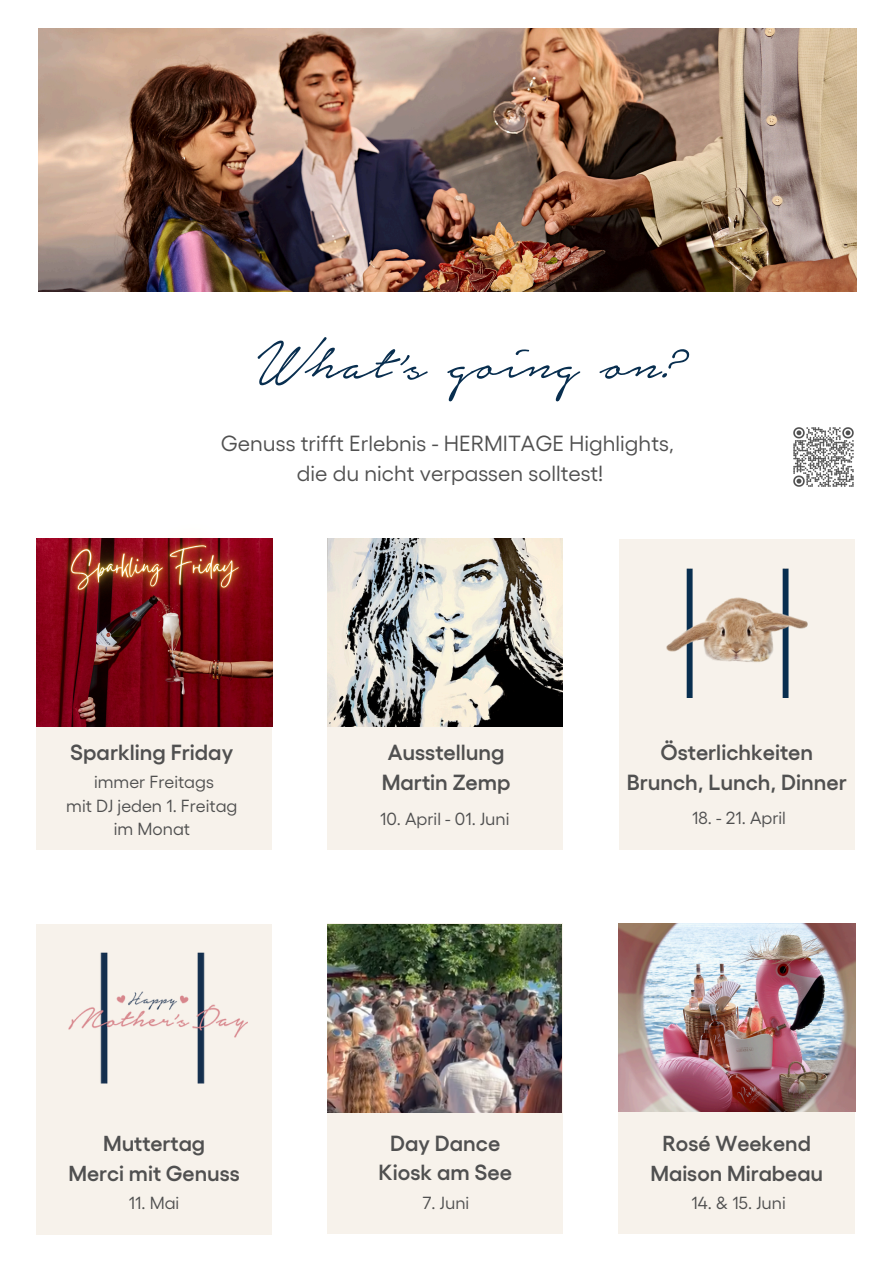
<style>
.page{position:relative;width:894px;height:1264px;background:#fff}
.page>*{position:absolute;margin:0;border:0;box-sizing:border-box;transform-origin:0 0}
.t1{font:72.15px "Notera";color:#082e4f}
.t2{font:600 21.9px/29.5px "Gellix";color:#505050;text-align:center}
.t3{font:21.9px/29.5px "Gellix";color:#505050;text-align:center}
.t4{font:600 21.6px/30.2px "Gellix";color:#505050;text-align:center}
.t5{font:17.55px "Gellix";color:#505050}
</style>
<div class="page">
<img style="left:38px;top:29px;width:818px;height:262px">
<div style="left:36px;top:539px;width:236px;height:310px;background:#f7f2eb"></div>
<img style="left:36px;top:642px;width:236px;height:85px">
<div style="left:327px;top:539px;width:235px;height:310px;background:#f7f2eb"></div>
<div style="left:36px;top:924px;width:235px;height:310px;background:#f7f2eb"></div>
<img style="left:793px;top:427px;width:61px;height:60px">
<div style="left:618px;top:539px;width:236px;height:310px;background:#f7f2eb"></div>
<img style="left:686px;top:568px;width:103px;height:129px">
<img style="left:666px;top:592px;width:141px;height:76px">
<div style="left:327px;top:923px;width:235px;height:310px;background:#f7f2eb"></div>
<div style="left:618px;top:924px;width:236px;height:310px;background:#f7f2eb"></div>
<img style="left:328px;top:924px;width:234px;height:187px">
<img style="left:327px;top:539px;width:235px;height:188px">
<img style="left:618px;top:923px;width:236px;height:188px">
<img style="left:68px;top:952px;width:179px;height:131px">
<img style="left:36px;top:538px;width:237px;height:104px">
<p class="t1" style="left:257px;top:323px;width:423px">What’s going on?</p>
<p class="t3" style="left:221px;top:427px;width:455px">Genuss trifft Erlebnis - HERMITAGE Highlights, die du nicht verpassen solltest!</p>
<p class="t2" style="left:70px;top:736px;width:164px">Sparkling Friday</p>
<h1 class="t5" style="left:94px;top:770px;width:121px">immer Freitags</h1>
<h4 class="t5" style="left:66px;top:793px;width:173px">mit DJ jeden 1. Freitag</h4>
<p class="t5" style="left:114px;top:817px;width:78px">im Monat</p>
<p class="t4" style="left:68px;top:1126px;width:173px">Muttertag<br>Merci mit Genuss</p>
<h2 class="t5" style="left:129px;top:1190px;width:52px">11. Mai</h2>
<h3 class="t2" style="left:381px;top:736px;width:130px;text-align:left">Ausstellung<br>Martin Zemp</h3>
<p class="t5" style="left:380px;top:806px;width:131px">10. April - 01. Juni</p>
<p class="t2" style="left:626px;top:736px;width:221px">Österlichkeiten<br>Brunch, Lunch, Dinner</p>
<p class="t5" style="left:692px;top:806px;width:95px">18. - 21. April</p>
<p class="t2" style="left:378px;top:1126px;width:135px">Day Dance<br>Kiosk am See</p>
<h3 class="t4" style="left:650px;top:1126px;width:174px">Rosé Weekend<br>Maison Mirabeau</h3>
<p class="t5" style="left:423px;top:1190px;width:48px">7. Juni</p>
<p class="t5" style="left:691px;top:1190px;width:96px">14. &amp; 15. Juni</p>
</div>
